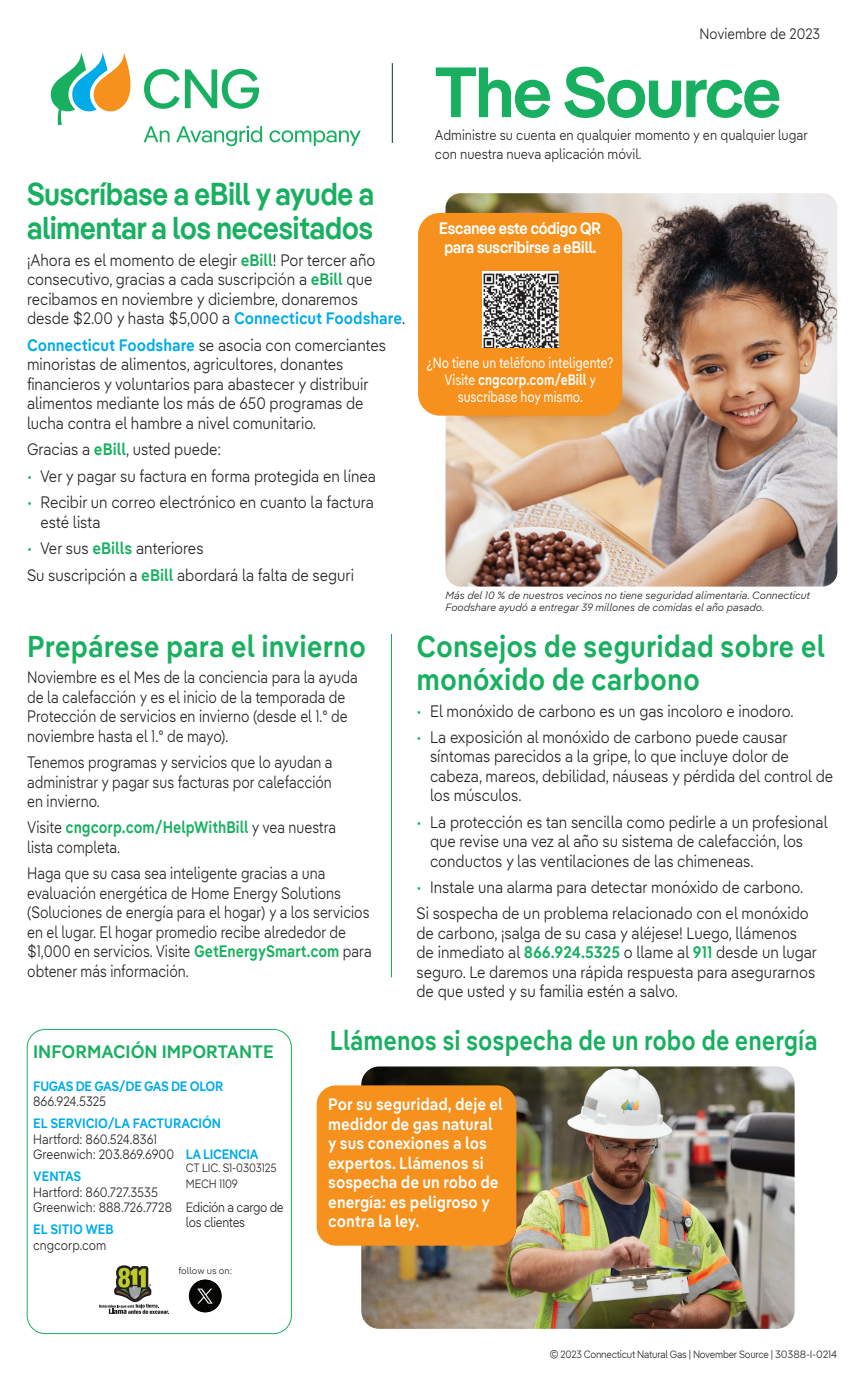
<style>
.page{position:relative;width:864px;height:1377px;background:#fff}
.page>*{position:absolute;margin:0;border:0;box-sizing:border-box;transform-origin:0 0}
.t1{font:700 70.95px "Iber Pangea Sm";letter-spacing:-.02em;color:#18b060}
.t2{font:700 31.5px/34.5px "Iber Pangea Sm";color:#18b060;scale:.9 1}
.t3{font:700 30px/33.5px "Iber Pangea Text Sm";color:#18b060;scale:.9 1}
.t4{font:700 27px "Iber Pangea Text Sm";color:#18b060;scale:.85 1}
.t5{font:700 18px "Iber Pangea Text Sm";color:#18b060;scale:.95 1}
.t6{font:300 16.5px/19.5px "Iber Pangea Text";color:#231f20;scale:.9 1}
.t7{font:300 16.5px/19.5px "Iber Pangea Text";color:#231f20;scale:.85 1}
.t8{font:700 16.5px/19.5px "Iber Pangea Text Sm";color:#fff;scale:.9 1}
.t9{font:700 16.5px/19.5px "Iber Pangea Sm";color:#fff;text-align:center;scale:.9 1}
.t10{font:700 16.5px "Iber Pangea Text Sm";color:#18b060;scale:.85 1}
.t11{font:15px "Iber Pangea Text";color:#fff;scale:.8 1}
.t12{font:700 15px "Iber Pangea Text Sm";color:#fff;scale:.8 1}
.t13{font:300 15px "Iber Pangea Text";color:#231f20;scale:.9 1}
.t14{font:300 14.1px/19.4px "Iber Pangea Text";color:#231f20;scale:.9 1}
.t15{font:300 13.5px/15.3px "Iber Pangea Text";color:#231f20;scale:.9 1}
.t16{font:700 13.5px "Iber Pangea Text Sm";letter-spacing:-.025em;color:#00abe7;scale:.9 1}
.t17{font:700 13.5px "Iber Pangea Text Sm";color:#00abe7;scale:.9 1}
.t18{font:300 13.5px/15.5px "Iber Pangea Text";letter-spacing:-.025em;color:#231f20;scale:.9 1}
.t19{font:300 12px/15.3px "Iber Pangea Text";letter-spacing:-.01em;color:#231f20;scale:.9 1}
.t20{font:italic 300 10.5px/12.6px "Iber Pangea Text";color:#231f20}
.t21{font:300 10.5px "Iber Pangea Text";letter-spacing:-.025em;color:#231f20;scale:.92 1}
.t22{font:300 9.3px "Iber Pangea Text";letter-spacing:-.005em;color:#231f20}
.s1{font-family:"Iber Pangea Text Sm";font-weight:700;color:#18b060}
.s2{font-family:"Iber Pangea Text Sm";font-weight:700;color:#00abe7}
.s3{color:#18b060}
.s4{font-family:"Iber Pangea Text";font-weight:300;color:#231f20}
.s5{font-family:"Iber Pangea Text";font-weight:400}
</style>
<div class="page">
<div style="left:27px;top:1029px;width:265px;height:305px;border:1px solid #18b060;border-radius:18px"></div>
<svg style="left:99px;top:1265px;width:70px;height:49px"></svg>
<img style="left:189px;top:1279px;width:33px;height:34px;border-radius:17px">
<svg style="left:51px;top:52px;width:211px;height:94px"></svg>
<svg style="left:269px;top:130px;width:92px;height:16px"></svg>
<hr style="left:392px;top:63px;width:1px;height:80px;background:#003f22">
<img style="left:446px;top:193px;width:391px;height:394px">
<div style="left:418px;top:213px;width:204px;height:203px;background:#f6911e;border-radius:22px"></div>
<img style="left:482px;top:272px;width:77px;height:76px">
<hr style="left:391px;top:634px;width:1px;height:343px;background:#18b060">
<img style="left:361px;top:1066px;width:434px;height:263px">
<div style="left:317px;top:1085px;width:199px;height:161px;background:#f6911e;border-radius:19px"></div>
<p class="t13" style="left:700px;top:22px;width:135px">Noviembre de 2023</p>
<h1 class="t1" style="left:435px;top:41px;width:348px">The Source</h1>
<h2 class="t2" style="left:27px;top:175px;width:387px">Suscríbase a eBill y ayude a alimentar a los necesitados</h2>
<p class="t6" style="left:27px;top:249px;width:422px">¡Ahora es el momento de elegir <span class="s1">eBill</span>! Por tercer año consecutivo, gracias a cada suscripción a <span class="s1">eBill</span> que recibamos en noviembre y diciembre, donaremos<br>desde $2.00 y hasta $5,000 a <span class="s2">Connecticut Foodshare</span>.</p>
<p class="t6" style="left:27px;top:334px;width:401px"><span class="s2">Connecticut Foodshare</span> se asocia con comerciantes minoristas de alimentos, agricultores, donantes financieros y voluntarios para abastecer y distribuir alimentos mediante los más de 650 programas de lucha contra el hambre a nivel comunitario.</p>
<p class="t6" style="left:27px;top:439px;width:217px">Gracias a <span class="s1">eBill</span>, usted puede:</p>
<p class="t6" style="left:27px;top:466px;width:389px"><span class="s3">•</span> Ver y pagar su factura en forma protegida en línea</p>
<p class="t6" style="left:40px;top:492px;width:372px;text-indent:-14px"><span class="s3">•</span> Recibir un correo electrónico en cuanto la factura esté lista</p>
<p class="t6" style="left:27px;top:535px;width:365px;line-height:26.5px"><span class="s3">•</span> Ver sus <span class="s1">eBills</span> anteriores<br>Su suscripción a <span class="s1">eBill</span> abordará la falta de seguri</p>
<h3 class="t3" style="left:27px;top:628px;width:378px">Prepárese para el invierno</h3>
<p class="t7" style="left:27px;top:667px;width:390px">Noviembre es el Mes de la conciencia para la ayuda de la calefacción y es el inicio de la temporada de Protección de servicios en invierno (desde el 1.º de noviembre hasta el 1.º de mayo).</p>
<p class="t7" style="left:27px;top:752px;width:361px;text-align:justify">Tenemos programas y servicios que lo ayudan a administrar y pagar sus facturas por calefacción en invierno.</p>
<p class="t10" style="left:27px;top:815px;width:365px"><span class="s4">Visite</span> cngcorp.com/HelpWithBill <span class="s4">y vea nuestra</span></p>
<p class="t7" style="left:27px;top:833px;width:352px;line-height:26.2px">lista completa.<br>Haga que su casa sea inteligente gracias a una</p>
<p class="t7" style="left:27px;top:882px;width:407px">evaluación energética de Home Energy Solutions (Soluciones de energía para el hogar) y a los servicios en el lugar. El hogar promedio recibe alrededor de $1,000 en servicios. Visite <span class="s1">GetEnergySmart.com</span> para obtener más información.</p>
<p class="t14" style="left:435px;top:125px;width:416px">Administre su cuenta en qualquier momento y en qualquier lugar con nuestra nueva aplicación móvil.</p>
<p class="t9" style="left:439px;top:217px;width:181px">Escanee este código QR para suscribirse a eBill.</p>
<p class="t11" style="left:427px;top:351px;width:235px">¿No tiene un teléfono inteligente?</p>
<p class="t12" style="left:444px;top:368px;width:191px"><span class="s5">Visite</span> cngcorp.com/eBill <span class="s5">y</span></p>
<p class="t11" style="left:458px;top:386px;width:158px">suscríbase hoy mismo.</p>
<p class="t20" style="left:446px;top:588px;width:366px">Más del 10 % de nuestros vecinos no tiene seguridad alimentaria. Connecticut<br>Foodshare ayudó a entregar 39 millones de comidas el año pasado.</p>
<h3 class="t3" style="left:417px;top:628px;width:456px">Consejos de seguridad sobre el monóxido de carbono</h3>
<p class="t6" style="left:417px;top:700px;width:421px"><span class="s3">•</span> El monóxido de carbono es un gas incoloro e inodoro.</p>
<p class="t6" style="left:430px;top:727px;width:449px;text-indent:-13px"><span class="s3">•</span> La exposición al monóxido de carbono puede causar síntomas parecidos a la gripe, lo que incluye dolor de cabeza, mareos, debilidad, náuseas y pérdida del control de los músculos.</p>
<p class="t6" style="left:430px;top:811px;width:444px;text-indent:-13px"><span class="s3">•</span> La protección es tan sencilla como pedirle a un profesional que revise una vez al año su sistema de calefacción, los conductos y las ventilaciones de las chimeneas.</p>
<p class="t6" style="left:417px;top:873px;width:437px;line-height:26.2px"><span class="s3">•</span> Instale una alarma para detectar monóxido de carbono.<br>Si sospecha de un problema relacionado con el monóxido</p>
<p class="t6" style="left:417px;top:922px;width:447px">de carbono, ¡salga de su casa y aléjese! Luego, llámenos de inmediato al <span class="s1">866.924.5325</span> o llame al <span class="s1">911</span> desde un lugar seguro. Le daremos una rápida respuesta para asegurarnos de que usted y su familia estén a salvo.</p>
<p class="t5" style="left:33px;top:1038px;width:255px">INFORMACIÓN IMPORTANTE</p>
<p class="t16" style="left:33px;top:1076px;width:213px">FUGAS DE GAS/DE GAS DE OLOR</p>
<p class="t15" style="left:33px;top:1093px;width:83px">866.924.5325</p>
<p class="t17" style="left:33px;top:1113px;width:210px">EL SERVICIO/LA FACTURACIÓN</p>
<p class="t15" style="left:33px;top:1131px;width:158px">Hartford: 860.524.8361<br>Greenwich: 203.869.6900</p>
<p class="t16" style="left:33px;top:1166px;width:55px">VENTAS</p>
<p class="t15" style="left:33px;top:1184px;width:156px">Hartford: 860.727.3535<br>Greenwich: 888.726.7728</p>
<p class="t17" style="left:33px;top:1219px;width:91px">EL SITIO WEB</p>
<p class="t15" style="left:33px;top:1236px;width:83px">cngcorp.com</p>
<p class="t22" style="left:178px;top:1264px;width:55px">follow us on:</p>
<p class="t16" style="left:186px;top:1144px;width:82px">LA LICENCIA</p>
<p class="t19" style="left:186px;top:1160px;width:102px">CT LIC. S1-0303125<br>MECH 1109</p>
<p class="t18" style="left:186px;top:1199px;width:110px">Edición a cargo de los clientes</p>
<h3 class="t4" style="left:330px;top:1020px;width:575px">Llámenos si sospecha de un robo de energía</h3>
<p class="t8" style="left:328px;top:1094px;width:196px">Por su seguridad, deje el medidor de gas natural y sus conexiones a los expertos. Llámenos si sospecha de un robo de energía: es peligroso y contra la ley.</p>
<p class="t21" style="left:550px;top:1346px;width:314px">© 2023 Connecticut Natural Gas | November Source | 30388-I-0214</p>
</div>
